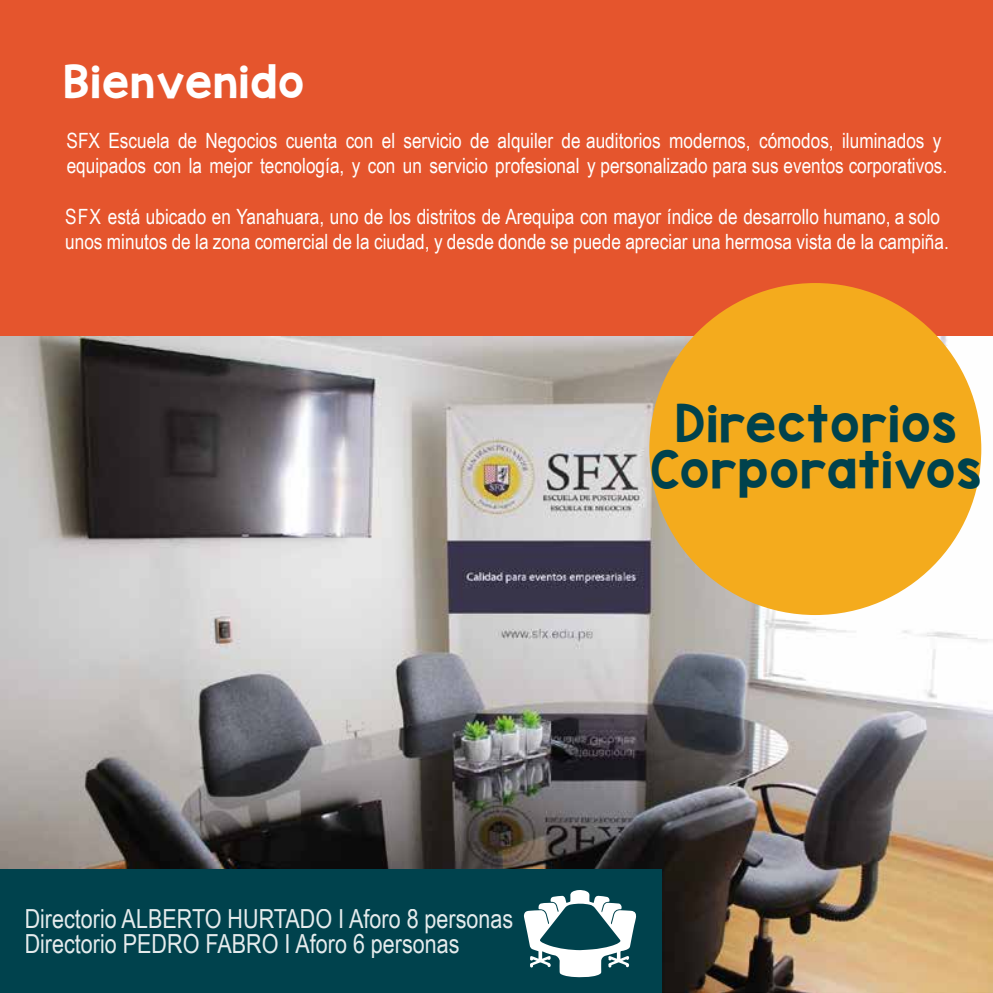
<style>
.page{position:relative;width:993px;height:993px;background:#fff}
.page>*{position:absolute;margin:0;border:0;box-sizing:border-box;transform-origin:0 0}
.t1{font:43.75px/46.4px "KG Blank Space Solid";letter-spacing:.03em;color:#00424d;text-align:center}
.t2{font:38.5px "KG Blank Space Solid";letter-spacing:.035em;color:#fff}
.t3{font:26.25px/24.5px "Arial Narrow";color:#fff}
.t4{font:21px/25.2px "Arial Narrow";color:#fff}
</style>
<div class="page">
<div style="left:0;top:0;width:992px;height:343px;background:#e5552d"></div>
<img style="left:0;top:337px;width:992px;height:655px">
<div style="left:649px;top:283px;width:331px;height:331px;background:#f4ab1d;border-radius:50%"></div>
<div style="left:0;top:868px;width:661px;height:124px;background:#00424d"></div>
<svg style="left:523px;top:890px;width:113px;height:86px"></svg>
<h2 class="t2" style="left:63px;top:56px;width:243px">Bienvenido</h2>
<p class="t4" style="left:67px;top:127px;width:881px">SFX Escuela de Negocios cuenta con el servicio de alquiler de auditorios modernos, cómodos, iluminados y equipados con la mejor tecnología, y con un servicio profesional y personalizado para sus eventos corporativos.</p>
<p class="t4" style="left:65px;top:203px;width:884px">SFX está ubicado en Yanahuara, uno de los distritos de Arequipa con mayor índice de desarrollo humano, a solo unos minutos de la zona comercial de la ciudad, y desde donde se puede apreciar una hermosa vista de la campiña.</p>
<h1 class="t1" style="left:650px;top:399px;width:332px">Directorios<br>Corporativos</h1>
<p class="t3" style="left:25px;top:905px;width:490px">Directorio ALBERTO HURTADO I Aforo 8 personas<br>Directorio PEDRO FABRO I Aforo 6 personas</p>
</div>
